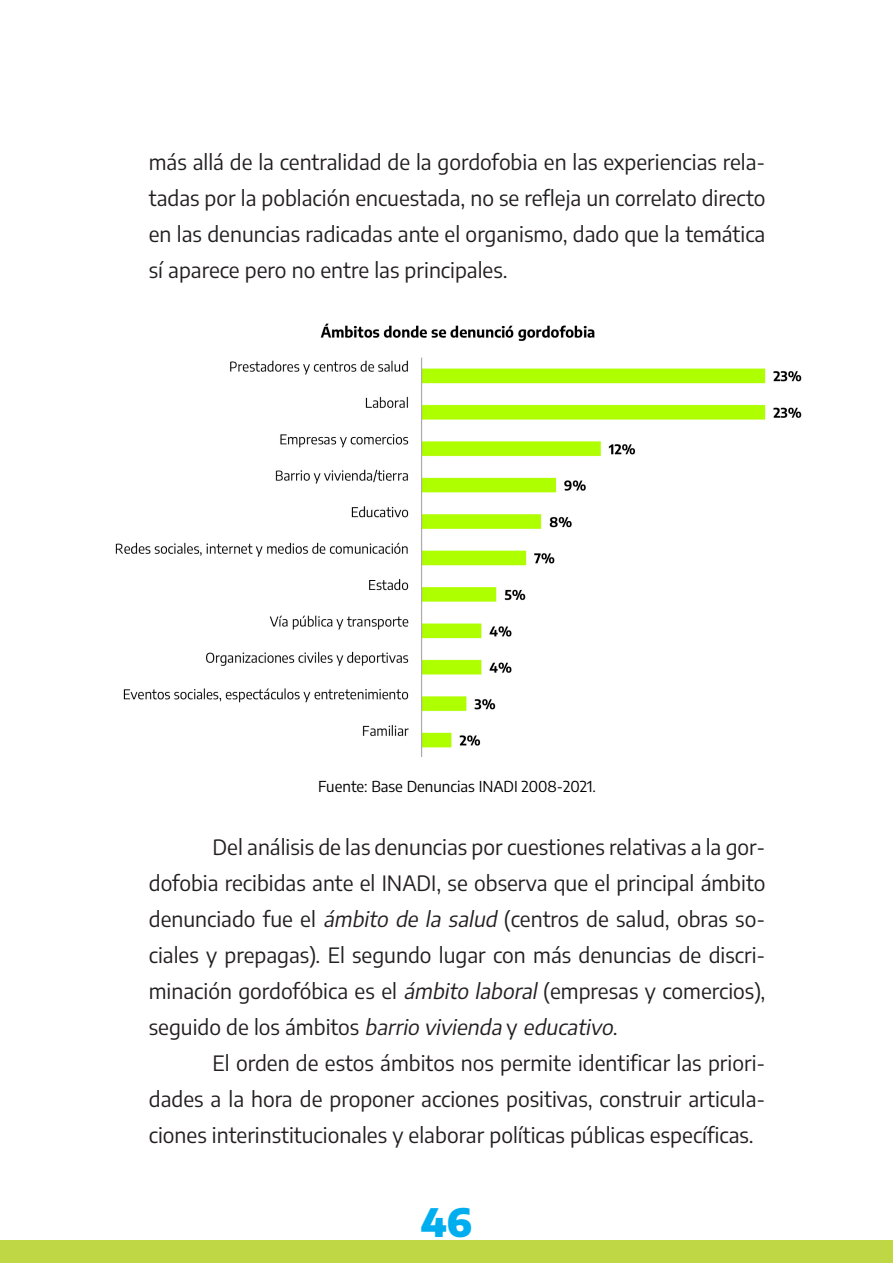
<style>
.page{position:relative;width:893px;height:1263px;background:#fff}
.page>*{position:absolute;margin:0;border:0;box-sizing:border-box;transform-origin:0 0}
.t1{font:900 39px "Encode Sans";color:#00aeef}
.t2{font:21px/36px "Encode Sans";color:#231f20;text-align:justify}
.t3{font:15px "Encode Sans";color:#000}
.s1{font-style:italic}
</style>
<div class="page">
<div style="left:0;top:1241px;width:893px;height:22px;background:#bfd745"></div>
<img style="left:115px;top:323px;width:687px;height:433px">
<p class="t2" style="left:149px;top:144px;width:618px">más allá de la centralidad de la gordofobia en las experiencias rela&shy;tadas por la población encuestada, no se refleja un correlato directo en las denuncias radicadas ante el organismo, dado que la temática sí aparece pero no entre las principales.</p>
<p class="t3" style="left:318px;top:776px;width:279px">Fuente: Base Denuncias INADI 2008-2021.</p>
<p class="t2" style="left:149px;top:828px;width:618px;text-indent:64px">Del análisis de las denuncias por cuestiones relativas a la gor&shy;dofobia recibidas ante el INADI, se observa que el principal ámbito denunciado fue el <span class="s1">ámbito de la salud</span> (centros de salud, obras so&shy;ciales y prepagas). El segundo lugar con más denuncias de discri&shy;minación gordofóbica es el <span class="s1">ámbito laboral</span> (empresas y comercios), s e g u i d o d e l o s á m b i t o s <span class="s1">barrio vivienda</span> y <span class="s1">educativo</span>.</p>
<p class="t2" style="left:149px;top:1044px;width:618px;text-indent:64px">El orden de estos ámbitos nos permite identificar las priori&shy;dades a la hora de proponer acciones positivas, construir articula&shy;ciones interinstitucionales y elaborar políticas públicas específicas.</p>
<h1 class="t1" style="left:421px;top:1196px;width:53px">46</h1>
</div>
